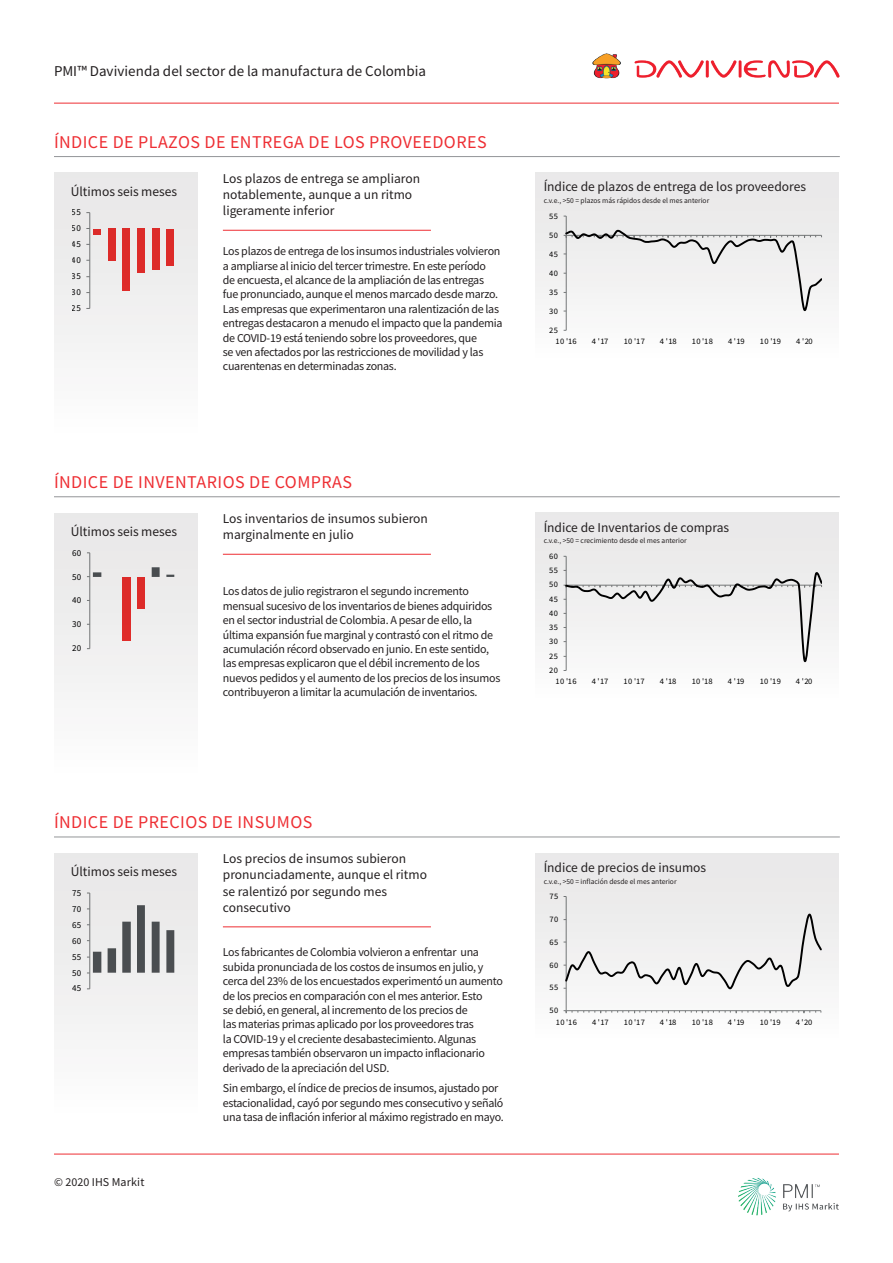
<style>
.page{position:relative;width:893px;height:1263px;background:#fff}
.page>*{position:absolute;margin:0;border:0;box-sizing:border-box;transform-origin:0 0}
.t1{font:18px "Source Sans Pro";letter-spacing:.025em;color:#ee2e33}
.t2{font:15px "Source Sans Pro";letter-spacing:.005em;color:#231f20}
.t3{font:13.5px/16.2px "Source Sans Pro";color:#231f20}
.t4{font:12px/14.4px "Source Sans Pro";letter-spacing:-.025em;color:#231f20}
.t5{font:12px "Source Sans Pro";letter-spacing:.01em;color:#231f20}
.t6{font:9px "Source Sans Pro";letter-spacing:.005em;color:#000001}
.t7{font:8.4px "Source Sans Pro";letter-spacing:.04em;color:#000001}
.t8{font:7.5px "Source Sans Pro";color:#231f20}
</style>
<div class="page">
<hr style="left:54px;top:103px;width:785px;height:1px;background:#ee2e33">
<img style="left:738px;top:1177px;width:101px;height:38px">
<hr style="left:54px;top:1154px;width:785px;height:1px;background:#ee2e33">
<img style="left:592px;top:53px;width:248px;height:26px">
<div style="left:54px;top:173px;width:143px;height:263px;background:linear-gradient(to right,#f1f1f1,#f2f2f2)"></div>
<hr style="left:54px;top:156px;width:786px;height:1px;background:#939598">
<div style="left:535px;top:173px;width:304px;height:187px;background:linear-gradient(to right,#f1f1f1,#f2f1f2)"></div>
<hr style="left:566px;top:216px;width:1px;height:114px;background:#7c7f80">
<svg style="left:564px;top:228px;width:258px;height:87px"></svg>
<div style="left:54px;top:513px;width:143px;height:263px;background:linear-gradient(to right,#f1f1f1,#f2f1f2)"></div>
<hr style="left:54px;top:496px;width:786px;height:1px;background:#939598">
<div style="left:535px;top:513px;width:304px;height:187px;background:linear-gradient(to right,#f1f0f0,#f1f0f1)"></div>
<hr style="left:566px;top:556px;width:1px;height:114px;background:#7c7f80">
<svg style="left:564px;top:567px;width:258px;height:104px"></svg>
<div style="left:54px;top:853px;width:143px;height:264px;background:#f2f2f2"></div>
<hr style="left:54px;top:837px;width:786px;height:1px;background:#939598">
<div style="left:535px;top:853px;width:304px;height:187px;background:linear-gradient(to right,#f1f1f1,#f2f1f1)"></div>
<hr style="left:566px;top:896px;width:1px;height:115px;background:#7c7f80">
<svg style="left:564px;top:1010px;width:258px;height:3px"></svg>
<svg style="left:564px;top:913px;width:257px;height:77px"></svg>
<div style="left:93px;top:229px;width:8px;height:5px;background:#dc2b29"></div>
<div style="left:108px;top:229px;width:8px;height:32px;background:#dc2b29"></div>
<div style="left:122px;top:229px;width:8px;height:62px;background:#dd2b29"></div>
<div style="left:137px;top:229px;width:8px;height:44px;background:#dd2b29"></div>
<div style="left:152px;top:229px;width:8px;height:41px;background:#dd2b29"></div>
<div style="left:166px;top:229px;width:8px;height:37px;background:#dd2b29"></div>
<hr style="left:89px;top:213px;width:1px;height:95px;background:#7c7f80">
<div style="left:122px;top:577px;width:9px;height:63px;background:#dd2b29"></div>
<div style="left:137px;top:577px;width:8px;height:31px;background:#dd2b29"></div>
<hr style="left:89px;top:553px;width:1px;height:96px;background:#7c7f80">
<svg style="left:87px;top:567px;width:87px;height:10px"></svg>
<hr style="left:89px;top:893px;width:1px;height:96px;background:#7c7f80">
<svg style="left:87px;top:905px;width:87px;height:69px"></svg>
<hr style="left:223px;top:230px;width:208px;height:1px;background:#ee2e33">
<hr style="left:223px;top:554px;width:208px;height:1px;background:#ee2e33">
<hr style="left:223px;top:926px;width:208px;height:1px;background:#ee2e33">
<p class="t2" style="left:54px;top:61px;width:373px">PMI™ Davivienda del sector de la manufactura de Colombia</p>
<h1 class="t1" style="left:54px;top:130px;width:434px">ÍNDICE DE PLAZOS DE ENTREGA DE LOS PROVEEDORES</h1>
<p class="t3" style="left:71px;top:183px;width:108px">Últimos seis meses</p>
<p class="t6" style="left:72px;top:207px;width:11px">55</p>
<p class="t6" style="left:72px;top:223px;width:11px">50</p>
<p class="t6" style="left:72px;top:239px;width:11px">45</p>
<p class="t6" style="left:72px;top:255px;width:11px">40</p>
<p class="t6" style="left:72px;top:270px;width:11px">35</p>
<p class="t6" style="left:72px;top:286px;width:11px">30</p>
<p class="t6" style="left:72px;top:302px;width:11px">25</p>
<p class="t3" style="left:223px;top:170px;width:199px">Los plazos de entrega se ampliaron notablemente, aunque a un ritmo ligeramente inferior</p>
<p class="t4" style="left:223px;top:244px;width:281px">Los plazos de entrega de los insumos industriales volvieron a ampliarse al inicio del tercer trimestre. En este período<br>de encuesta, el alcance de la ampliación de las entregas fue pronunciado, aunque el menos marcado desde marzo.<br>Las empresas que experimentaron una ralentización de las entregas destacaron a menudo el impacto que la pandemia de COVID-19 está teniendo sobre los proveedores, que<br>se ven afectados por las restricciones de movilidad y las cuarentenas en determinadas zonas.</p>
<h1 class="t1" style="left:54px;top:471px;width:300px">ÍNDICE DE INVENTARIOS DE COMPRAS</h1>
<p class="t3" style="left:71px;top:523px;width:108px">Últimos seis meses</p>
<p class="t6" style="left:72px;top:547px;width:11px">60</p>
<p class="t6" style="left:72px;top:571px;width:11px">50</p>
<p class="t6" style="left:72px;top:595px;width:11px">40</p>
<p class="t6" style="left:72px;top:619px;width:11px">30</p>
<p class="t6" style="left:72px;top:642px;width:11px">20</p>
<p class="t3" style="left:223px;top:510px;width:207px">Los inventarios de insumos subieron marginalmente en julio</p>
<p class="t4" style="left:223px;top:584px;width:279px">Los datos de julio registraron el segundo incremento mensual sucesivo de los inventarios de bienes adquiridos en el sector industrial de Colombia. A pesar de ello, la última expansión fue marginal y contrastó con el ritmo de acumulación récord observado en junio. En este sentido, las empresas explicaron que el débil incremento de los nuevos pedidos y el aumento de los precios de los insumos contribuyeron a limitar la acumulación de inventarios.</p>
<p class="t3" style="left:544px;top:179px;width:264px">Índice de plazos de entrega de los proveedores</p>
<p class="t8" style="left:544px;top:196px;width:167px">c.v.e., &gt;50 = plazos más rápidos desde el mes anterior</p>
<p class="t7" style="left:549px;top:211px;width:10px">55</p>
<p class="t7" style="left:549px;top:230px;width:10px">50</p>
<p class="t7" style="left:549px;top:249px;width:10px">45</p>
<p class="t7" style="left:549px;top:267px;width:10px">40</p>
<p class="t7" style="left:549px;top:286px;width:10px">35</p>
<p class="t7" style="left:549px;top:305px;width:10px">30</p>
<p class="t7" style="left:549px;top:324px;width:10px">25</p>
<p class="t7" style="left:556px;top:336px;width:23px">10 '16</p>
<p class="t7" style="left:592px;top:336px;width:18px">4 '17</p>
<p class="t7" style="left:624px;top:336px;width:23px">10 '17</p>
<p class="t7" style="left:660px;top:336px;width:18px">4 '18</p>
<p class="t7" style="left:692px;top:336px;width:23px">10 '18</p>
<p class="t7" style="left:728px;top:336px;width:18px">4 '19</p>
<p class="t7" style="left:760px;top:336px;width:23px">10 '19</p>
<p class="t7" style="left:796px;top:336px;width:18px">4 '20</p>
<p class="t3" style="left:544px;top:519px;width:187px">Índice de Inventarios de compras</p>
<p class="t8" style="left:544px;top:536px;width:144px">c.v.e., &gt;50 = crecimiento desde el mes anterior</p>
<p class="t7" style="left:549px;top:551px;width:10px">60</p>
<p class="t7" style="left:549px;top:565px;width:10px">55</p>
<p class="t7" style="left:549px;top:579px;width:10px">50</p>
<p class="t7" style="left:549px;top:593px;width:10px">45</p>
<p class="t7" style="left:549px;top:608px;width:10px">40</p>
<p class="t7" style="left:549px;top:622px;width:10px">35</p>
<p class="t7" style="left:549px;top:636px;width:10px">30</p>
<p class="t7" style="left:549px;top:650px;width:10px">25</p>
<p class="t7" style="left:549px;top:665px;width:10px">20</p>
<p class="t7" style="left:556px;top:676px;width:23px">10 '16</p>
<p class="t7" style="left:592px;top:676px;width:18px">4 '17</p>
<p class="t7" style="left:624px;top:676px;width:23px">10 '17</p>
<p class="t7" style="left:660px;top:676px;width:18px">4 '18</p>
<p class="t7" style="left:692px;top:676px;width:23px">10 '18</p>
<p class="t7" style="left:728px;top:676px;width:18px">4 '19</p>
<p class="t7" style="left:760px;top:676px;width:23px">10 '19</p>
<p class="t7" style="left:796px;top:676px;width:18px">4 '20</p>
<h1 class="t1" style="left:54px;top:811px;width:260px">ÍNDICE DE PRECIOS DE INSUMOS</h1>
<p class="t3" style="left:71px;top:863px;width:108px">Últimos seis meses</p>
<p class="t6" style="left:72px;top:887px;width:11px">75</p>
<p class="t6" style="left:72px;top:903px;width:11px">70</p>
<p class="t6" style="left:72px;top:919px;width:11px">65</p>
<p class="t6" style="left:72px;top:935px;width:11px">60</p>
<p class="t6" style="left:72px;top:951px;width:11px">55</p>
<p class="t6" style="left:72px;top:967px;width:11px">50</p>
<p class="t6" style="left:72px;top:983px;width:11px">45</p>
<p class="t5" style="left:54px;top:1175px;width:92px">© 2020 IHS Markit</p>
<p class="t3" style="left:223px;top:850px;width:206px">Los precios de insumos subieron pronunciadamente, aunque el ritmo se ralentizó por segundo mes consecutivo</p>
<p class="t4" style="left:223px;top:945px;width:281px">Los fabricantes de Colombia volvieron a enfrentar una subida pronunciada de los costos de insumos en julio, y cerca del 23% de los encuestados experimentó un aumento de los precios en comparación con el mes anterior. Esto<br>se debió, en general, al incremento de los precios de<br>las materias primas aplicado por los proveedores tras<br>la COVID-19 y el creciente desabastecimiento. Algunas empresas también observaron un impacto inflacionario derivado de la apreciación del USD.</p>
<p class="t4" style="left:223px;top:1081px;width:282px">Sin embargo, el índice de precios de insumos, ajustado por estacionalidad, cayó por segundo mes consecutivo y señaló una tasa de inflación inferior al máximo registrado en mayo.</p>
<p class="t3" style="left:544px;top:859px;width:164px">Índice de precios de insumos</p>
<p class="t8" style="left:544px;top:876px;width:134px">c.v.e., &gt;50 = inflación desde el mes anterior</p>
<p class="t7" style="left:549px;top:891px;width:10px">75</p>
<p class="t7" style="left:549px;top:914px;width:10px">70</p>
<p class="t7" style="left:549px;top:937px;width:10px">65</p>
<p class="t7" style="left:549px;top:959px;width:10px">60</p>
<p class="t7" style="left:549px;top:982px;width:10px">55</p>
<p class="t7" style="left:549px;top:1005px;width:10px">50</p>
<p class="t7" style="left:556px;top:1016px;width:23px">10 '16</p>
<p class="t7" style="left:592px;top:1016px;width:18px">4 '17</p>
<p class="t7" style="left:624px;top:1016px;width:23px">10 '17</p>
<p class="t7" style="left:660px;top:1016px;width:18px">4 '18</p>
<p class="t7" style="left:692px;top:1016px;width:23px">10 '18</p>
<p class="t7" style="left:728px;top:1016px;width:18px">4 '19</p>
<p class="t7" style="left:760px;top:1016px;width:23px">10 '19</p>
<p class="t7" style="left:796px;top:1016px;width:18px">4 '20</p>
</div>
